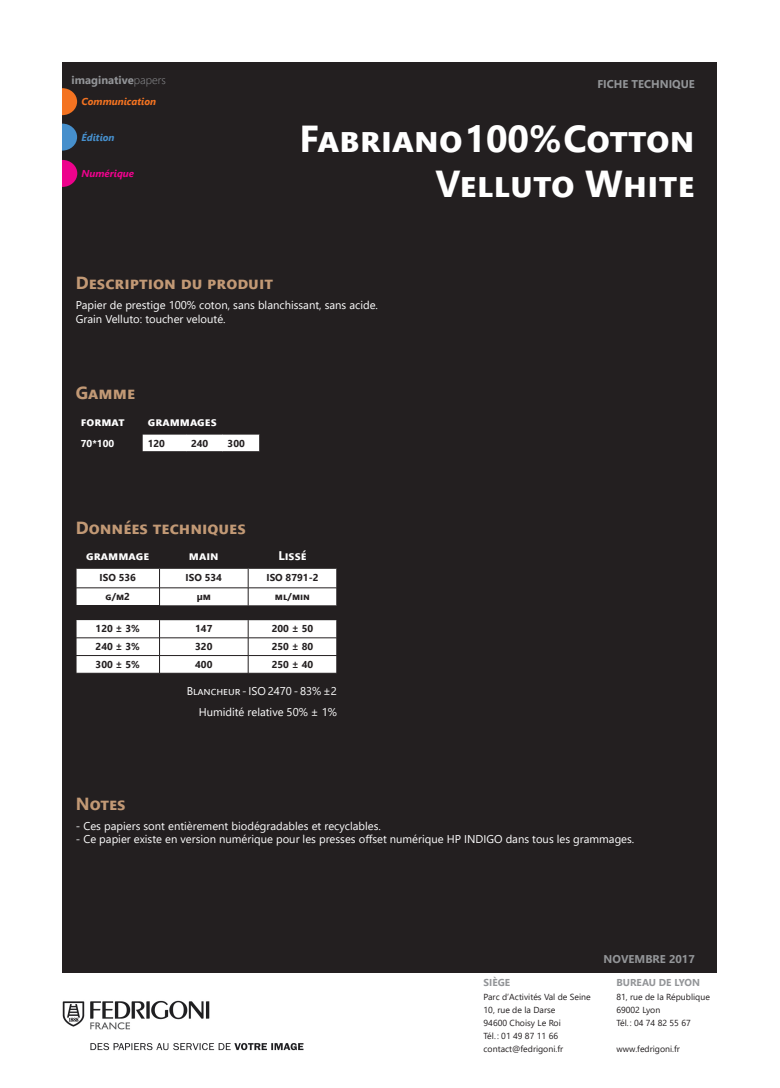
<style>
.page{position:relative;width:780px;height:1088px;background:#fff}
.page>*{position:absolute;margin:0;border:0;box-sizing:border-box;transform-origin:0 0}
.t1{font:700 37.5px/45px "Segoe UI";color:#fff;text-align:right}
.t2{font:700 17.5px "Segoe UI";color:#c29975}
.t3{font:700 12.5px "Segoe UI";letter-spacing:.03em;color:#fff}
.police_tableau_intérieur{font:11.25px "Segoe UI";color:#fff}
.t4{font:700 11.25px "Segoe UI";color:#939598}
.police_tableau_intérieur-2{font:700 10px "Segoe UI";color:#231f20}
.t5{font:700 10px "Segoe UI";color:#939598}
.t6{font:italic 700 10px "Segoe UI";color:#f47321}
.t7{font:italic 700 10px "Segoe UI";color:#ed028c}
.t8{font:italic 700 10px "Segoe UI";color:#468fcc}
.t9{font:700 10px "Segoe UI";color:#fff}
.t10{font:8.75px/13.1px "Segoe UI";color:#231f20}
.s1{font-weight:300}
</style>
<div class="page">
<div style="left:63px;top:63px;width:654px;height:910px;background:#231f20"></div>
<img style="left:62px;top:1000px;width:242px;height:51px">
<svg style="left:63px;top:88px;width:14px;height:27px"></svg>
<svg style="left:63px;top:124px;width:14px;height:27px"></svg>
<div style="left:142px;top:435px;width:117px;height:16px;background:#fff"></div>
<svg style="left:76px;top:568px;width:261px;height:105px;background:#d5d4d4"></svg>
<svg style="left:63px;top:160px;width:14px;height:27px"></svg>
<p class="t4" style="left:72px;top:69px;width:96px">imaginative<span class="s1">papers</span></p>
<p class="t6" style="left:81px;top:92px;width:76px">Communication</p>
<p class="t8" style="left:81px;top:128px;width:35px">Édition</p>
<p class="t7" style="left:81px;top:164px;width:54px">Numérique</p>
<p class="t4" style="left:597px;top:73px;width:99px">FICHE TECHNIQUE</p>
<p class="t1" style="left:299px;top:114px;width:397px">Fabriano 100% Cotton<br>Velluto White</p>
<p class="t2" style="left:76px;top:266px;width:199px">Description du produit</p>
<p class="police_tableau_intérieur" style="left:76px;top:295px;width:304px">Papier de prestige 100% coton, sans blanchissant, sans acide.</p>
<p class="police_tableau_intérieur" style="left:76px;top:308px;width:151px">Grain Velluto: toucher velouté.</p>
<p class="t2" style="left:76px;top:377px;width:61px">Gamme</p>
<p class="t3" style="left:81px;top:409px;width:45px">format</p>
<p class="t3" style="left:148px;top:409px;width:71px">grammages</p>
<p class="t9" style="left:81px;top:434px;width:35px">70*100</p>
<p class="police_tableau_intérieur-2" style="left:148px;top:434px;width:19px">120</p>
<p class="police_tableau_intérieur-2" style="left:191px;top:434px;width:19px">240</p>
<p class="police_tableau_intérieur-2" style="left:228px;top:434px;width:19px">300</p>
<p class="t2" style="left:76px;top:511px;width:171px">Données techniques</p>
<p class="t3" style="left:86px;top:543px;width:65px">grammage</p>
<p class="t3" style="left:189px;top:543px;width:31px">main</p>
<p class="t3" style="left:278px;top:543px;width:30px">Lissé</p>
<p class="police_tableau_intérieur-2" style="left:100px;top:568px;width:38px">ISO 536</p>
<p class="police_tableau_intérieur-2" style="left:186px;top:568px;width:38px">ISO 534</p>
<p class="police_tableau_intérieur-2" style="left:266px;top:568px;width:53px">ISO 8791-2</p>
<p class="police_tableau_intérieur-2" style="left:105px;top:587px;width:26px">g/m2</p>
<p class="police_tableau_intérieur-2" style="left:197px;top:587px;width:16px">µm</p>
<p class="police_tableau_intérieur-2" style="left:275px;top:587px;width:36px">ml/min</p>
<p class="police_tableau_intérieur-2" style="left:96px;top:619px;width:46px">120 ± 3%</p>
<p class="police_tableau_intérieur-2" style="left:195px;top:619px;width:19px">147</p>
<p class="police_tableau_intérieur-2" style="left:272px;top:619px;width:43px">200 ± 50</p>
<p class="police_tableau_intérieur-2" style="left:96px;top:637px;width:46px">240 ± 3%</p>
<p class="police_tableau_intérieur-2" style="left:195px;top:637px;width:19px">320</p>
<p class="police_tableau_intérieur-2" style="left:272px;top:637px;width:43px">250 ± 80</p>
<p class="police_tableau_intérieur-2" style="left:96px;top:655px;width:46px">300 ± 5%</p>
<p class="police_tableau_intérieur-2" style="left:195px;top:655px;width:19px">400</p>
<p class="police_tableau_intérieur-2" style="left:272px;top:655px;width:43px">250 ± 40</p>
<p class="police_tableau_intérieur" style="left:187px;top:680px;width:152px">Blancheur - ISO 2470 - 83% ±2</p>
<p class="police_tableau_intérieur" style="left:199px;top:702px;width:140px">Humidité relative 50% ± 1%</p>
<p class="t2" style="left:76px;top:787px;width:51px">Notes</p>
<p class="police_tableau_intérieur" style="left:76px;top:815px;width:306px">- Ces papiers sont entièrement biodégradables et recyclables.</p>
<p class="police_tableau_intérieur" style="left:76px;top:829px;width:560px">- Ce papier existe en version numérique pour les presses offset numérique HP INDIGO dans tous les grammages.</p>
<p class="t5" style="left:483px;top:973px;width:28px">SIÈGE</p>
<p class="t10" style="left:483px;top:989px;width:109px">Parc d’Activités Val de Seine<br>10, rue de la Darse<br>94600 Choisy Le Roi<br>Tél. : 01 49 87 11 66 contact@fedrigoni.fr</p>
<p class="t4" style="left:603px;top:948px;width:93px">NOVEMBRE 2017</p>
<p class="t5" style="left:616px;top:973px;width:85px">BUREAU DE LYON</p>
<p class="t10" style="left:616px;top:989px;width:95px">81, rue de la République<br>69002 Lyon<br>Tél. : 04 74 82 55 67</p>
<p class="t10" style="left:616px;top:1041px;width:65px">www.fedrigoni.fr</p>
</div>
